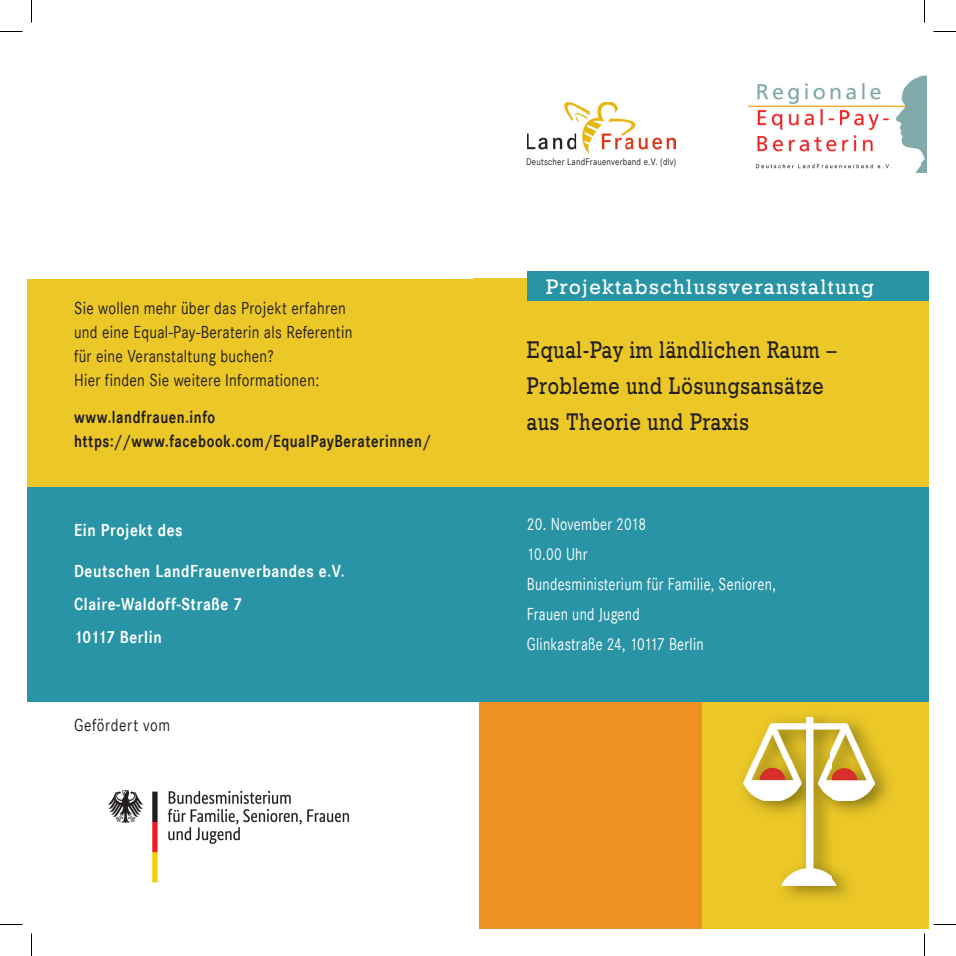
<style>
.page{position:relative;width:956px;height:956px;background:#fff}
.page>*{position:absolute;margin:0;border:0;box-sizing:border-box;transform-origin:0 0}
.t1{font:24px/36px "Geometric Slab 712 BT Medium A";letter-spacing:.04em;color:#231f20;scale:.85 1}
.t2{font:21px "Geometric Slab 712 BT Medium A";letter-spacing:.08em;color:#fff}
.t3{font:18px/24px "Corporate S";letter-spacing:.02em;color:#231f20;scale:.85 1}
.t4{font:18px/30px "Corporate S";letter-spacing:.02em;color:#fff;scale:.8 1}
.t5{font:700 18px/33px "Corporate S";letter-spacing:.04em;color:#fff;scale:.85 1}
.t6{font:700 18px/24px "Corporate S";letter-spacing:.04em;color:#231f20;scale:.8 1}
.t7{font:18px "Corporate S";letter-spacing:.04em;color:#231f20;scale:.85 1}
.t8{font:9.9px "Corporate S";letter-spacing:.02em;color:#231f20;scale:.9 1}
</style>
<div class="page">
<div style="left:474px;top:279px;width:455px;height:209px;background:#ebc727"></div>
<div style="left:479px;top:487px;width:450px;height:230px;background:#2894a5"></div>
<img style="left:527px;top:102px;width:149px;height:51px">
<img style="left:748px;top:75px;width:179px;height:97px">
<div style="left:697px;top:702px;width:232px;height:227px;background:#ebc727"></div>
<img style="left:743px;top:716px;width:146px;height:182px">
<img style="left:744px;top:718px;width:130px;height:167px">
<div style="left:527px;top:271px;width:402px;height:30px;background:#2894a5"></div>
<div style="left:479px;top:702px;width:222px;height:227px;background:#ef9023"></div>
<div style="left:27px;top:279px;width:452px;height:214px;background:#ebc727"></div>
<div style="left:27px;top:487px;width:452px;height:215px;background:#2894a5"></div>
<img style="left:108px;top:790px;width:242px;height:93px">
<svg style="left:0;top:31px;width:22px;height:1px"></svg>
<svg style="left:933px;top:31px;width:23px;height:1px"></svg>
<svg style="left:0;top:924px;width:22px;height:1px"></svg>
<svg style="left:933px;top:924px;width:23px;height:1px"></svg>
<svg style="left:31px;top:0;width:1px;height:23px"></svg>
<svg style="left:31px;top:933px;width:1px;height:23px"></svg>
<svg style="left:924px;top:0;width:1px;height:23px"></svg>
<svg style="left:924px;top:933px;width:1px;height:23px"></svg>
<p class="t3" style="left:74px;top:296px;width:329px">Sie wollen mehr über das Projekt erfahren und eine Equal-Pay-Beraterin als Referentin für eine Veranstaltung buchen?<br>Hier finden Sie weitere Informationen:</p>
<p class="t6" style="left:74px;top:406px;width:447px">www.landfrauen.info https://www.facebook.com/EqualPayBeraterinnen/</p>
<p class="t5" style="left:74px;top:514px;width:129px">Ein Projekt des</p>
<p class="t5" style="left:74px;top:555px;width:320px">Deutschen LandFrauenverbandes e.V.<br>Claire-Waldoff-Straße 7<br>10117 Berlin</p>
<p class="t7" style="left:74px;top:715px;width:115px">Gefördert vom</p>
<p class="t8" style="left:526px;top:156px;width:168px">Deutscher LandFrauenverband e.V. (dlv)</p>
<p class="t2" style="left:546px;top:274px;width:329px">Projektabschlussveranstaltung</p>
<h1 class="t1" style="left:527px;top:332px;width:366px">Equal-Pay im ländlichen Raum –<br>Probleme und Lösungsansätze aus Theorie und Praxis</h1>
<p class="t4" style="left:527px;top:509px;width:313px">20. November 2018<br>10.00 Uhr<br>Bundesministerium für Familie, Senioren,<br>Frauen und Jugend<br>Glinkastraße 24, 10117 Berlin</p>
</div>
